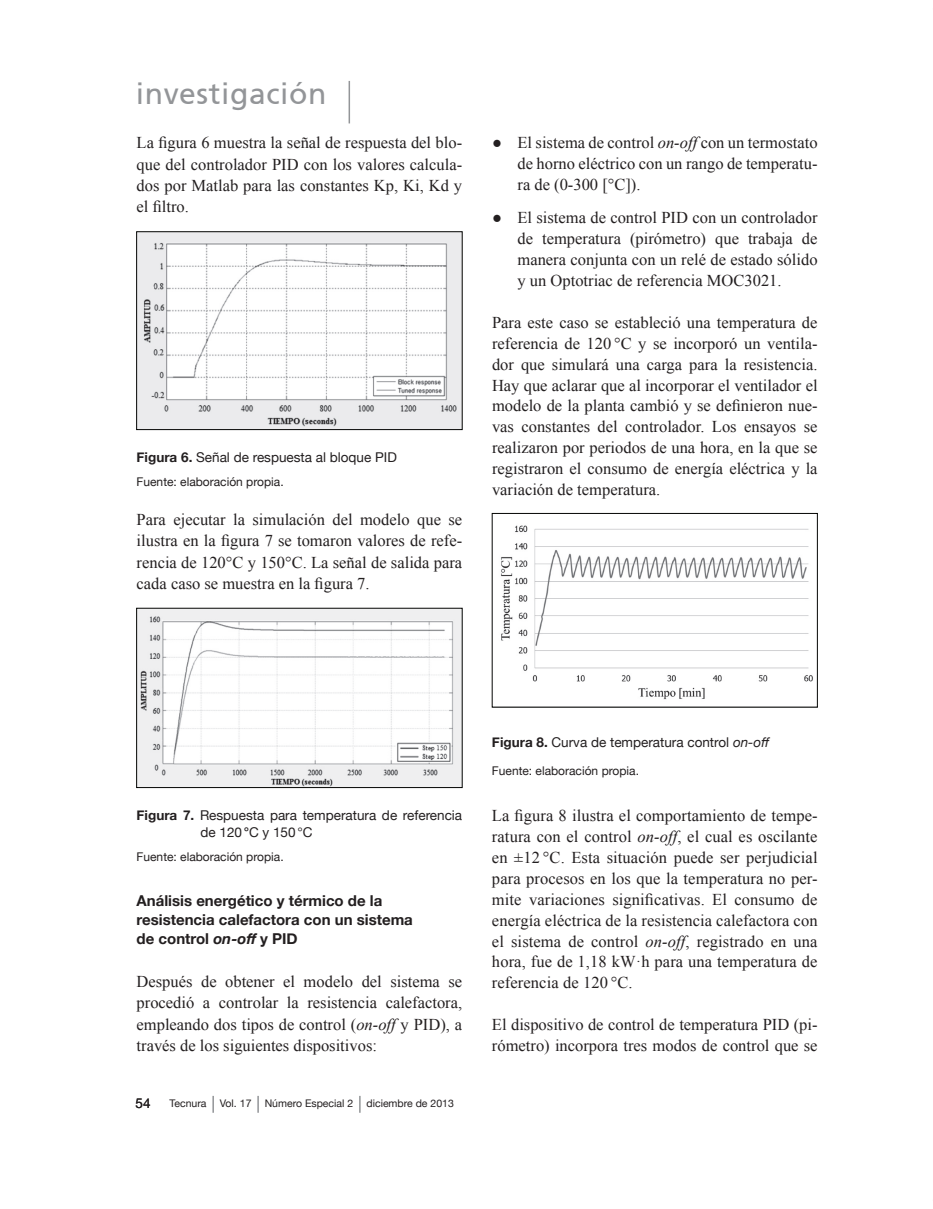
<style>
.page{position:relative;width:933px;height:1209px;background:#fff}
.page>*{position:absolute;margin:0;border:0;box-sizing:border-box;transform-origin:0 0}
.t1{font:30px "Frutiger CE";letter-spacing:.02em;color:#939598}
.t2{font:16.5px/20.9px "Times New Roman";color:#231f20;text-align:justify}
.t3{font:700 15px/19px "Helvetica Neue";color:#231f20}
.t4{font:13.5px/17.2px "Helvetica Neue";color:#231f20}
.t5{font:12px "Helvetica Neue";color:#231f20}
.t6{font:10.5px "Helvetica Neue";color:#231f20}
.s1{font-weight:700}
.s2{font-style:italic}
</style>
<div class="page">
<hr style="left:348px;top:81px;width:2px;height:42px;background:#939598">
<svg style="left:212px;top:1095px;width:2px;height:17px"></svg>
<svg style="left:257px;top:1095px;width:2px;height:17px"></svg>
<svg style="left:359px;top:1095px;width:1px;height:17px"></svg>
<img style="left:138px;top:233px;width:322px;height:195px">
<div style="left:136px;top:231px;width:326px;height:199px;border:1px solid #040503"></div>
<img style="left:138px;top:610px;width:322px;height:175px">
<img style="left:501px;top:525px;width:312px;height:175px">
<div style="left:492px;top:513px;width:325px;height:194px;border:1px solid #040503"></div>
<h1 class="t1" style="left:136px;top:77px;width:192px">investigación</h1>
<p class="t2" style="left:137px;top:131px;width:327px;line-height:21.5px">La figura 6 muestra la señal de respuesta del blo&shy;que del controlador PID con los valores calcula&shy;dos por Matlab para las constantes Kp, Ki, Kd y el filtro.</p>
<p class="t4" style="left:137px;top:449px;width:262px"><span class="s1">Figura 6.</span> Señal de respuesta al bloque PID</p>
<p class="t5" style="left:137px;top:473px;width:148px">Fuente: elaboración propia.</p>
<p class="t2" style="left:137px;top:508px;width:327px;line-height:21.5px">Para ejecutar la simulación del modelo que se ilustra en la figura 7 se tomaron valores de refe&shy;rencia de 120°C y 150°C. La señal de salida para cada caso se muestra en la figura 7.</p>
<p class="t2" style="left:517px;top:132px;width:301px;text-indent:-26px">● El sistema de control <span class="s2">on-off</span> con un termostato de horno eléctrico con un rango de temperatu&shy;ra de (0-300 [°C]).</p>
<p class="t2" style="left:517px;top:207px;width:301px;text-indent:-26px">● El sistema de control PID con un controlador de temperatura (pirómetro) que trabaja de manera conjunta con un relé de estado sólido y un Optotriac de referencia MOC3021.</p>
<p class="t2" style="left:492px;top:312px;width:327px">Para este caso se estableció una temperatura de referencia de 120 °C y se incorporó un ventila&shy;dor que simulará una carga para la resistencia.<br>Hay que aclarar que al incorporar el ventilador el modelo de la planta cambió y se definieron nue&shy;vas constantes del controlador. Los ensayos se realizaron por periodos de una hora, en la que se registraron el consumo de energía eléctrica y la variación de temperatura.</p>
<p class="t4" style="left:200px;top:807px;width:263px;text-indent:-64px"><span class="s1">Figura 7.</span> Respuesta para temperatura de referencia de 120<span class="s1">°</span>C y 150°C</p>
<p class="t5" style="left:137px;top:848px;width:148px">Fuente: elaboración propia.</p>
<p class="t3" style="left:137px;top:891px;width:278px">Análisis energético y térmico de la resistencia calefactora con un sistema de control <span class="s2">on-off</span> y PID</p>
<p class="t2" style="left:137px;top:970px;width:327px;line-height:21.5px">Después de obtener el modelo del sistema se procedió a controlar la resistencia calefactora, empleando dos tipos de control (<span class="s2">on-off</span> y PID), a través de los siguientes dispositivos:</p>
<p class="t4" style="left:135px;top:1094px;width:17px">54</p>
<p class="t6" style="left:169px;top:1095px;width:38px">Tecnura</p>
<p class="t6" style="left:220px;top:1095px;width:33px">Vol. 17</p>
<p class="t6" style="left:264px;top:1095px;width:90px">Número Especial 2</p>
<p class="t6" style="left:366px;top:1095px;width:89px">diciembre de 2013</p>
<p class="t4" style="left:492px;top:734px;width:280px"><span class="s1">Figura 8.</span> Curva de temperatura control <span class="s2">on-off</span></p>
<p class="t5" style="left:492px;top:762px;width:148px">Fuente: elaboración propia.</p>
<p class="t2" style="left:492px;top:805px;width:327px">La figura 8 ilustra el comportamiento de tempe&shy;ratura con el control <span class="s2">on-off</span>, el cual es oscilante en ±12 °C. Esta situación puede ser perjudicial para procesos en los que la temperatura no per&shy;mite variaciones significativas. El consumo de energía eléctrica de la resistencia calefactora con el sistema de control <span class="s2">on-off</span>, registrado en una hora, fue de 1,18 kW·h para una temperatura de referencia de 120 °C.</p>
<p class="t2" style="left:492px;top:1014px;width:327px">El dispositivo de control de temperatura PID (pi&shy;rómetro) incorpora tres modos de control que se</p>
</div>
